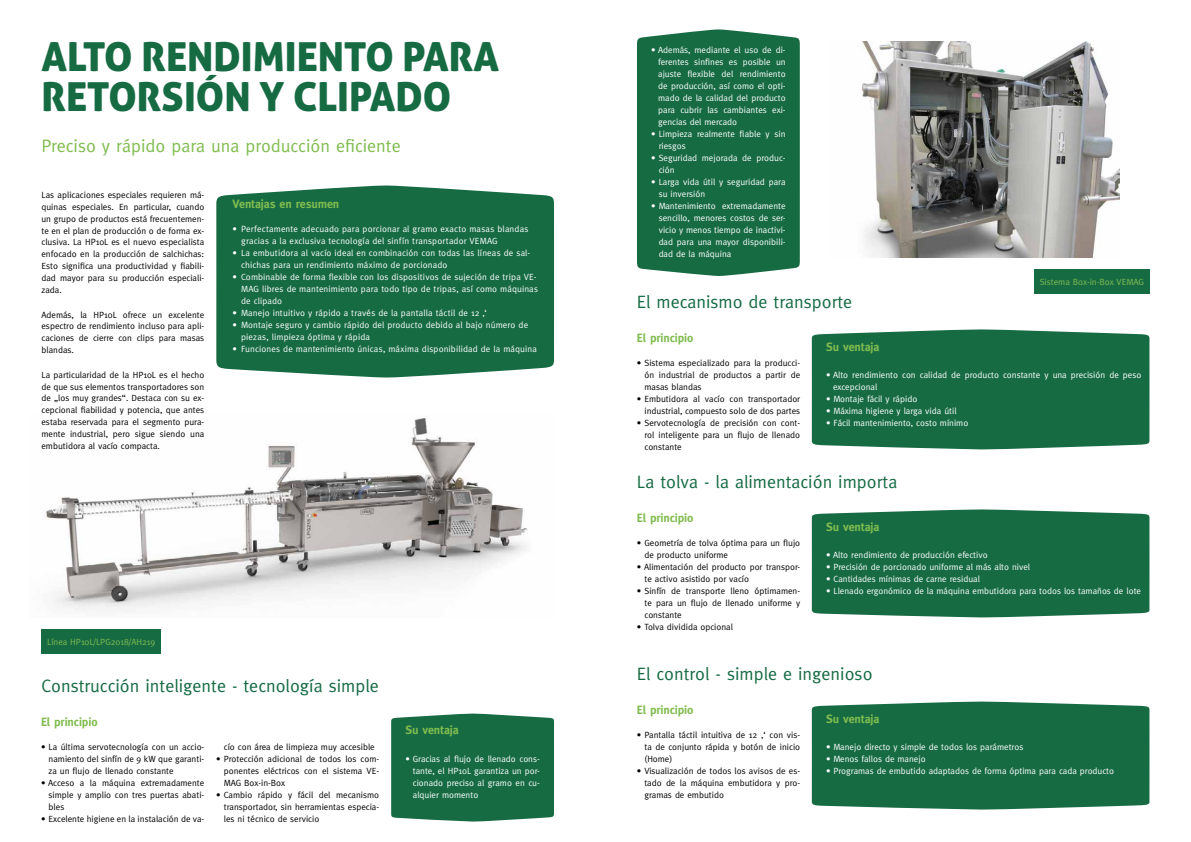
<style>
.page{position:relative;width:1191px;height:842px;background:#fff}
.page>*{position:absolute;margin:0;border:0;box-sizing:border-box;transform-origin:0 0}
.t1{font:40px/40px "Aller Display";color:#166b43}
.t2{font:18px "Meta";color:#166b43}
.t3{font:18px "Meta";color:#80bc4f}
.t4{font:700 12px "Meta";letter-spacing:-.005em;color:#80bc4f}
.t5{font:9px/12px "Meta";color:#000;text-align:justify}
.t6{font:9px/12px "Meta";color:#fff}
.t7{font:9px "Meta";color:#80bc4f}
</style>
<div class="page">
<img style="left:45px;top:418px;width:483px;height:192px">
<div style="left:637px;top:29px;width:163px;height:247px;background:#166b43"></div>
<div style="left:216px;top:185px;width:338px;height:193px;background:#166b43"></div>
<div style="left:41px;top:629px;width:120px;height:24px;background:#166b43"></div>
<div style="left:1034px;top:269px;width:115px;height:24px;background:#166b43"></div>
<img style="left:862px;top:41px;width:257px;height:216px">
<div style="left:812px;top:329px;width:337px;height:120px;background:#166b43"></div>
<div style="left:812px;top:509px;width:337px;height:108px;background:#166b43"></div>
<div style="left:812px;top:701px;width:337px;height:109px;background:#166b43"></div>
<div style="left:391px;top:713px;width:163px;height:109px;background:#166b43"></div>
<h1 class="t1" style="left:41px;top:36px;width:459px">ALTO RENDIMIENTO PARA<br>RETORSIÓN Y CLIPADO</h1>
<h2 class="t3" style="left:41px;top:135px;width:361px">Preciso y rápido para una producción eficiente</h2>
<p class="t5" style="left:41px;top:188px;width:164px">Las aplicaciones especiales requieren má&shy;quinas especiales. En particular, cuando un grupo de productos está frecuentemen&shy;te en el plan de producción o de forma ex&shy;clusiva. La HP10L es el nuevo especialista enfocado en la producción de salchichas:<br>Esto significa una productividad y fiabili&shy;dad mayor para su producción especiali&shy;zada.</p>
<p class="t5" style="left:41px;top:308px;width:164px">Además, la HP10L ofrece un excelente espectro de rendimiento incluso para apli&shy;caciones de cierre con clips para masas blandas.</p>
<p class="t5" style="left:41px;top:368px;width:164px">La particularidad de la HP10L es el hecho de que sus elementos transportadores son de „los muy grandes“. Destaca con su ex&shy;cepcional fiabilidad y potencia, que antes estaba reservada para el segmento pura&shy;mente industrial, pero sigue siendo una embutidora al vacío compacta.</p>
<h3 class="t4" style="left:232px;top:197px;width:108px">Ventajas en resumen</h3>
<p class="t6" style="left:241px;top:223px;width:289px;text-indent:-9px">• Perfectamente adecuado para porcionar al gramo exacto masas blandas gracias a la exclusiva tecnología del sinfín transportador VEMAG</p>
<p class="t6" style="left:241px;top:247px;width:291px;text-indent:-9px">• La embutidora al vacío ideal en combinación con todas las líneas de sal&shy;chichas para un rendimiento máximo de porcionado</p>
<p class="t6" style="left:241px;top:271px;width:299px;text-indent:-9px">• Combinable de forma flexible con los dispositivos de sujeción de tripa VE-<br>MAG libres de mantenimiento para todo tipo de tripas, así como máquinas de clipado</p>
<p class="t6" style="left:232px;top:307px;width:256px">• Manejo intuitivo y rápido a través de la pantalla táctil de 12 ‚‘</p>
<p class="t6" style="left:241px;top:319px;width:289px;text-indent:-9px">• Montaje seguro y cambio rápido del producto debido al bajo número de piezas, limpieza óptima y rápida</p>
<p class="t6" style="left:232px;top:343px;width:306px">• Funciones de mantenimiento únicas, máxima disponibilidad de la máquina</p>
<p class="t7" style="left:47px;top:637px;width:110px">Línea HP10L/LPG2018/AH219</p>
<h2 class="t2" style="left:41px;top:675px;width:339px">Construcción inteligente - tecnología simple</h2>
<h3 class="t4" style="left:41px;top:714px;width:58px">El principio</h3>
<p class="t5" style="left:49px;top:740px;width:157px;text-indent:-7px">• La última servotecnología con un accio&shy;namiento del sinfín de 9 kW que garanti&shy;za un flujo de llenado constante</p>
<p class="t5" style="left:49px;top:776px;width:157px;text-indent:-7px">• Acceso a la máquina extremadamente simple y amplio con tres puertas abati&shy;bles</p>
<p class="t5" style="left:41px;top:812px;width:165px">• Excelente higiene en la instalación de va-</p>
<p class="t5" style="left:224px;top:740px;width:152px">cío con área de limpieza muy accesible</p>
<p class="t5" style="left:224px;top:752px;width:157px;text-indent:-7px">• Protección adicional de todos los com&shy;ponentes eléctricos con el sistema VE-MAG Box-in-Box</p>
<p class="t5" style="left:224px;top:788px;width:157px;text-indent:-7px">• Cambio rápido y fácil del mecanismo transportador, sin herramientas especia&shy;les ni técnico de servicio</p>
<h3 class="t4" style="left:405px;top:723px;width:55px">Su ventaja</h3>
<p class="t6" style="left:413px;top:752px;width:128px;text-align:justify;text-indent:-7px">• Gracias al flujo de llenado cons&shy;tante, el HP10L garantiza un por&shy;cionado preciso al gramo en cu&shy;alquier momento</p>
<p class="t6" style="left:658px;top:44px;width:129px;text-align:justify;text-indent:-7px">• Además, mediante el uso de di&shy;ferentes sinfines es posible un ajuste flexible del rendimiento de producción, así como el opti&shy;mado de la calidad del producto para cubrir las cambiantes exi&shy;gencias del mercado</p>
<p class="t6" style="left:658px;top:128px;width:128px;text-indent:-7px">• Limpieza realmente fiable y sin riesgos</p>
<p class="t6" style="left:658px;top:152px;width:128px;text-indent:-7px">• Seguridad mejorada de produc&shy;ción</p>
<p class="t6" style="left:658px;top:176px;width:128px;text-indent:-7px">• Larga vida útil y seguridad para su inversión</p>
<p class="t6" style="left:658px;top:200px;width:128px;text-align:justify;text-indent:-7px">• Mantenimiento extremadamente sencillo, menores costos de ser&shy;vicio y menos tiempo de inactivi&shy;dad para una mayor disponibili&shy;dad de la máquina</p>
<p class="t7" style="left:1039px;top:277px;width:106px">Sistema Box-in-Box VEMAG</p>
<h2 class="t2" style="left:637px;top:291px;width:217px">El mecanismo de transporte</h2>
<h3 class="t4" style="left:637px;top:330px;width:58px">El principio</h3>
<p class="t5" style="left:644px;top:356px;width:157px;text-indent:-7px">• Sistema especializado para la producci&shy;ón industrial de productos a partir de masas blandas</p>
<p class="t5" style="left:637px;top:392px;width:165px;text-align:right">• Embutidora al vacío con transportador industrial, compuesto solo de dos partes</p>
<p class="t5" style="left:644px;top:416px;width:157px;text-indent:-7px">• Servotecnología de precisión con cont&shy;rol inteligente para un flujo de llenado constante</p>
<h3 class="t4" style="left:826px;top:340px;width:55px">Su ventaja</h3>
<p class="t6" style="left:833px;top:368px;width:310px;text-indent:-7px">• Alto rendimiento con calidad de producto constante y una precisión de peso excepcional</p>
<p class="t6" style="left:826px;top:392px;width:93px">• Montaje fácil y rápido</p>
<p class="t6" style="left:826px;top:404px;width:132px">• Máxima higiene y larga vida útil</p>
<p class="t6" style="left:826px;top:416px;width:144px">• Fácil mantenimiento, costo mínimo</p>
<h2 class="t2" style="left:637px;top:471px;width:262px">La tolva - la alimentación importa</h2>
<h3 class="t4" style="left:637px;top:510px;width:58px">El principio</h3>
<p class="t5" style="left:644px;top:536px;width:157px;text-indent:-7px">• Geometría de tolva óptima para un flujo de producto uniforme</p>
<p class="t5" style="left:644px;top:560px;width:157px;text-indent:-7px">• Alimentación del producto por transpor&shy;te activo asistido por vacío</p>
<p class="t5" style="left:644px;top:584px;width:157px;text-indent:-7px">• Sinfín de transporte lleno óptimamen&shy;te para un flujo de llenado uniforme y constante</p>
<p class="t5" style="left:637px;top:620px;width:98px">• Tolva dividida opcional</p>
<h3 class="t4" style="left:826px;top:520px;width:55px">Su ventaja</h3>
<p class="t6" style="left:826px;top:548px;width:163px">• Alto rendimiento de producción efectivo</p>
<p class="t6" style="left:826px;top:560px;width:206px">• Precisión de porcionado uniforme al más alto nivel</p>
<p class="t6" style="left:826px;top:572px;width:155px">• Cantidades mínimas de carne residual</p>
<p class="t6" style="left:826px;top:584px;width:316px">• Llenado ergonómico de la máquina embutidora para todos los tamaños de lote</p>
<h2 class="t2" style="left:637px;top:663px;width:237px">El control - simple e ingenioso</h2>
<h3 class="t4" style="left:637px;top:702px;width:58px">El principio</h3>
<p class="t5" style="left:644px;top:728px;width:157px;text-indent:-7px">• Pantalla táctil intuitiva de 12 ‚‘ con vis&shy;ta de conjunto rápida y botón de inicio (Home)</p>
<p class="t5" style="left:644px;top:764px;width:157px;text-indent:-7px">• Visualización de todos los avisos de es&shy;tado de la máquina embutidora y pro&shy;gramas de embutido</p>
<h3 class="t4" style="left:826px;top:712px;width:55px">Su ventaja</h3>
<p class="t6" style="left:826px;top:740px;width:199px">• Manejo directo y simple de todos los parámetros</p>
<p class="t6" style="left:826px;top:752px;width:101px">• Menos fallos de manejo</p>
<p class="t6" style="left:826px;top:764px;width:290px">• Programas de embutido adaptados de forma óptima para cada producto</p>
</div>
